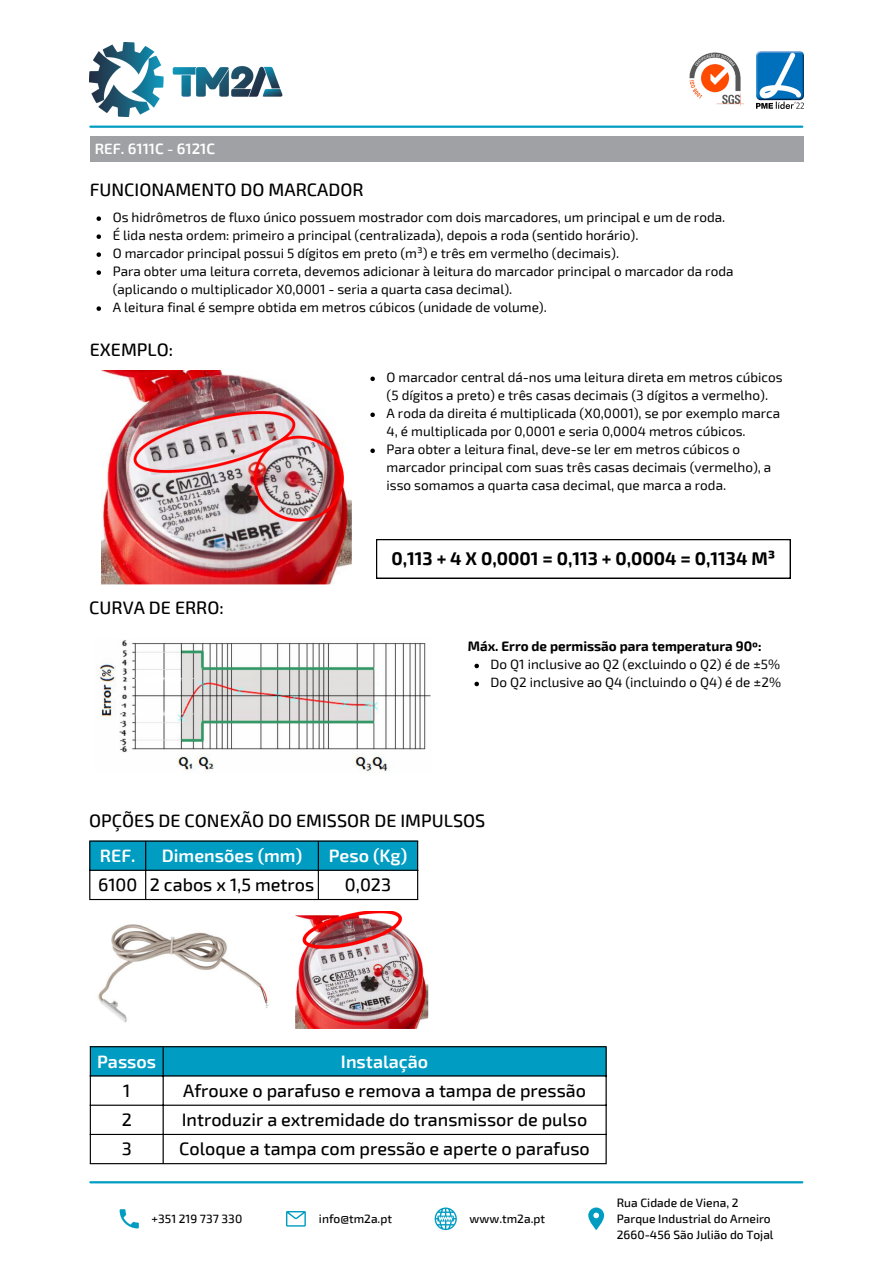
<style>
.page{position:relative;width:893px;height:1264px;background:#fff}
.page>*{position:absolute;margin:0;border:0;box-sizing:border-box;transform-origin:0 0}
.t1{font:500 18px "Exo 2";color:#000}
.t2{font:600 18px "Exo 2";color:#fff}
.t3{font:700 18px "Exo 2";color:#000}
.t4{font:600 15px "Exo 2";color:#fff}
.t5{font:13.5px/18px "Exo 2";color:#000}
.t6{font:700 13.5px "Exo 2";color:#000}
.t7{font:500 12px "Exo 2";color:#000}
</style>
<div class="page">
<hr style="left:90px;top:126px;width:712px;height:2px;background:#009cc2">
<hr style="left:90px;top:1181px;width:712px;height:2px;background:#009cc2">
<div style="left:90px;top:136px;width:713px;height:26px;background:#a0a1a5"></div>
<img style="left:756px;top:52px;width:47px;height:56px">
<img style="left:89px;top:43px;width:194px;height:74px">
<img style="left:689px;top:52px;width:55px;height:54px">
<svg style="left:120px;top:1209px;width:19px;height:19px"></svg>
<svg style="left:286px;top:1211px;width:20px;height:15px"></svg>
<svg style="left:434px;top:1207px;width:23px;height:22px"></svg>
<svg style="left:588px;top:1207px;width:16px;height:22px"></svg>
<svg style="left:376px;top:539px;width:414px;height:39px"></svg>
<div style="left:90px;top:841px;width:327px;height:28px;background:#009cc2"></div>
<hr style="left:89px;top:841px;width:1px;height:58px;background:#000">
<hr style="left:145px;top:841px;width:1px;height:58px;background:#000">
<hr style="left:318px;top:841px;width:1px;height:58px;background:#000">
<hr style="left:417px;top:841px;width:1px;height:58px;background:#000">
<hr style="left:89px;top:840px;width:329px;height:1px;background:#000">
<hr style="left:89px;top:869px;width:329px;height:1px;background:#000">
<hr style="left:89px;top:899px;width:329px;height:1px;background:#000">
<div style="left:91px;top:1047px;width:514px;height:28px;background:#009cc2"></div>
<hr style="left:90px;top:1047px;width:1px;height:116px;background:#000">
<hr style="left:162px;top:1047px;width:2px;height:116px;background:#000">
<hr style="left:605px;top:1047px;width:1px;height:116px;background:#000">
<hr style="left:90px;top:1046px;width:516px;height:1px;background:#000">
<hr style="left:90px;top:1075px;width:516px;height:1px;background:#000">
<hr style="left:90px;top:1104px;width:516px;height:1px;background:#000">
<hr style="left:90px;top:1133px;width:516px;height:1px;background:#000">
<hr style="left:90px;top:1163px;width:516px;height:1px;background:#000">
<img style="left:96px;top:640px;width:335px;height:133px">
<img style="left:98px;top:911px;width:331px;height:118px">
<img style="left:101px;top:370px;width:250px;height:215px">
<svg style="left:96px;top:216px;width:5px;height:5px"></svg>
<svg style="left:96px;top:234px;width:5px;height:5px"></svg>
<svg style="left:96px;top:252px;width:5px;height:5px"></svg>
<svg style="left:96px;top:270px;width:5px;height:5px"></svg>
<svg style="left:96px;top:306px;width:5px;height:5px"></svg>
<svg style="left:370px;top:376px;width:5px;height:5px"></svg>
<svg style="left:370px;top:412px;width:5px;height:5px"></svg>
<svg style="left:370px;top:448px;width:5px;height:5px"></svg>
<svg style="left:474px;top:663px;width:5px;height:5px"></svg>
<svg style="left:474px;top:681px;width:5px;height:5px"></svg>
<p class="t4" style="left:95px;top:139px;width:122px">REF. 6111C - 6121C</p>
<p class="t1" style="left:90px;top:178px;width:275px">FUNCIONAMENTO DO MARCADOR</p>
<p class="t5" style="left:113px;top:208px;width:614px">Os hidrômetros de fluxo único possuem mostrador com dois marcadores, um principal e um de roda.</p>
<p class="t5" style="left:113px;top:226px;width:527px">É lida nesta ordem: primeiro a principal (centralizada), depois a roda (sentido horário).</p>
<p class="t5" style="left:113px;top:244px;width:508px">O marcador principal possui 5 dígitos em preto (m³) e três em vermelho (decimais).</p>
<p class="t5" style="left:113px;top:262px;width:622px">Para obter uma leitura correta, devemos adicionar à leitura do marcador principal o marcador da roda (aplicando o multiplicador X0,0001 - seria a quarta casa decimal).</p>
<p class="t5" style="left:113px;top:297px;width:435px">A leitura final é sempre obtida em metros cúbicos (unidade de volume).</p>
<p class="t1" style="left:90px;top:338px;width:85px">EXEMPLO:</p>
<p class="t5" style="left:386px;top:368px;width:397px">O marcador central dá-nos uma leitura direta em metros cúbicos (5 dígitos a preto) e três casas decimais (3 dígitos a vermelho).</p>
<p class="t5" style="left:386px;top:404px;width:395px">A roda da direita é multiplicada (X0,0001), se por exemplo marca<br>4, é multiplicada por 0,0001 e seria 0,0004 metros cúbicos.</p>
<p class="t5" style="left:386px;top:440px;width:386px">Para obter a leitura final, deve-se ler em metros cúbicos o marcador principal com suas três casas decimais (vermelho), a isso somamos a quarta casa decimal, que marca a roda.</p>
<p class="t1" style="left:89px;top:596px;width:136px">CURVA DE ERRO:</p>
<p class="t3" style="left:391px;top:547px;width:385px">0,113 + 4 X 0,0001 = 0,113 + 0,0004 = 0,1134 M³</p>
<p class="t6" style="left:467px;top:637px;width:295px">Máx. Erro de permissão para temperatura 90º:</p>
<p class="t5" style="left:490px;top:655px;width:291px">Do Q1 inclusive ao Q2 (excluindo o Q2) é de ±5%</p>
<p class="t5" style="left:490px;top:673px;width:292px">Do Q2 inclusive ao Q4 (incluindo o Q4) é de ±2%</p>
<p class="t1" style="left:89px;top:808px;width:397px">OPÇÕES DE CONEXÃO DO EMISSOR DE IMPULSOS</p>
<p class="t2" style="left:100px;top:843px;width:37px">REF.</p>
<p class="t2" style="left:162px;top:843px;width:142px">Dimensões (mm)</p>
<p class="t2" style="left:329px;top:843px;width:80px">Peso (Kg)</p>
<p class="t1" style="left:98px;top:873px;width:41px">6100</p>
<p class="t1" style="left:150px;top:873px;width:166px">2 cabos x 1,5 metros</p>
<p class="t1" style="left:345px;top:873px;width:48px">0,023</p>
<p class="t2" style="left:97px;top:1049px;width:61px">Passos</p>
<p class="t2" style="left:341px;top:1049px;width:89px">Instalação</p>
<p class="t1" style="left:123px;top:1078px;width:9px">1</p>
<p class="t1" style="left:183px;top:1078px;width:404px">Afrouxe o parafuso e remova a tampa de pressão</p>
<p class="t1" style="left:122px;top:1107px;width:12px">2</p>
<p class="t1" style="left:182px;top:1107px;width:407px">Introduzir a extremidade do transmissor de pulso</p>
<p class="t1" style="left:122px;top:1137px;width:12px">3</p>
<p class="t1" style="left:179px;top:1137px;width:412px">Coloque a tampa com pressão e aperte o parafuso</p>
<p class="t7" style="left:152px;top:1210px;width:92px">+351 219 737 330</p>
<p class="t7" style="left:319px;top:1210px;width:75px">info@tm2a.pt</p>
<p class="t7" style="left:469px;top:1210px;width:77px">www.tm2a.pt</p>
<p class="t7" style="left:616px;top:1194px;width:123px">Rua Cidade de Viena, 2</p>
<p class="t7" style="left:616px;top:1210px;width:155px">Parque Industrial do Arneiro</p>
<p class="t7" style="left:616px;top:1226px;width:158px">2660-456 São Julião do Tojal</p>
</div>
